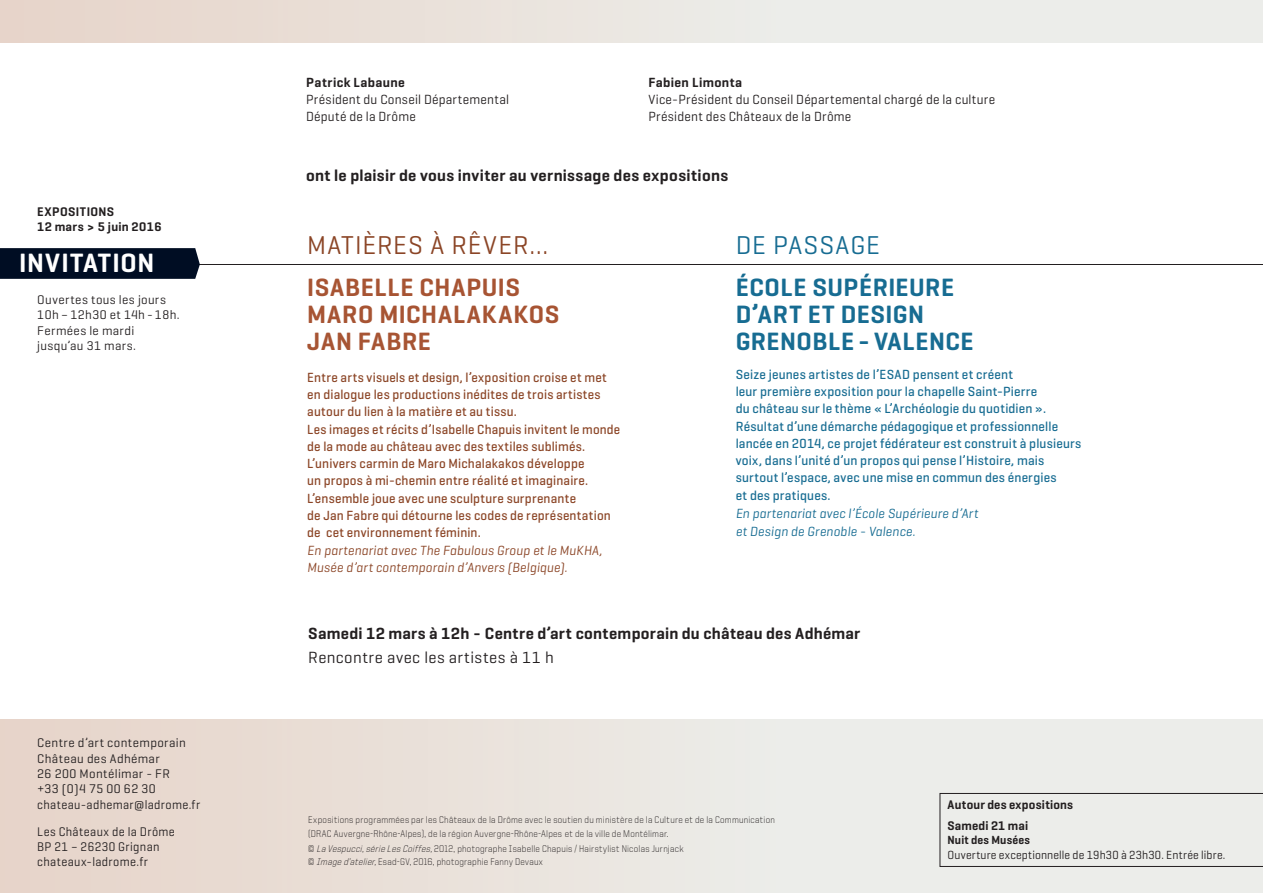
<style>
.page{position:relative;width:1263px;height:893px;background:#fff}
.page>*{position:absolute;margin:0;border:0;box-sizing:border-box;transform-origin:0 0}
.t1{font:600 27px "Geogrotesque";letter-spacing:.025em;color:#fff}
.t2{font:26.25px "Geogrotesque";letter-spacing:.035em;color:#8b4526}
.t3{font:26.25px "Geogrotesque";letter-spacing:.04em;color:#176c92}
.t4{font:600 25.5px "Geogrotesque";letter-spacing:.02em;color:#176c92}
.t5{font:600 25.5px "Geogrotesque";letter-spacing:.03em;color:#a75433}
.t6{font:600 16.5px "Geogrotesque";letter-spacing:.015em;color:#231f20}
.t7{font:16.5px "Geogrotesque";letter-spacing:.03em;color:#231f20}
.t8{font:500 13.5px/17.2px "Geogrotesque";letter-spacing:.015em;color:#176c92}
.t9{font:500 13.5px/17.2px "Geogrotesque";letter-spacing:.015em;color:#8b4526;scale:.96 1}
.t10{font:13.5px "Geogrotesque";letter-spacing:.015em;color:#231f20}
.t11{font:500 13.5px/17.2px "Geogrotesque";letter-spacing:.015em;color:#8b4526;scale:.95 1}
.t12{font:italic 13.5px/17.2px "Geogrotesque";letter-spacing:.015em;color:#8b4526}
.t13{font:italic 13.5px "Geogrotesque";letter-spacing:.015em;color:#176c92}
.t14{font:600 13.5px "Geogrotesque";letter-spacing:.03em;color:#231f20}
.t15{font:12.75px "Geogrotesque";letter-spacing:.03em;color:#231f20}
.t16{font:12.75px "Geogrotesque";letter-spacing:.03em;color:#231f20;scale:.95 1}
.t17{font:600 12.75px "Geogrotesque";letter-spacing:.025em;color:#231f20}
.t18{font:12px "Geogrotesque";letter-spacing:.015em;color:#231f20;scale:.96 1}
.t19{font:600 12px "Geogrotesque";letter-spacing:.02em;color:#231f20}
.t20{font:300 9.75px "United Sans Reg";letter-spacing:.025em;color:#231f20;scale:.9 1}
.s1{font-style:italic}
</style>
<div class="page">
<div style="left:0;top:719px;width:1263px;height:174px;background:linear-gradient(to right,#e7d7cd,#edf3f2)"></div>
<div style="left:0;top:0;width:1263px;height:43px;background:linear-gradient(to right,#e7d7cd,#edf3f2)"></div>
<hr style="left:169px;top:264px;width:1094px;height:1px;background:#231f20">
<div style="left:940px;top:793px;width:323px;height:74px;background:#ecedea"></div>
<svg style="left:0;top:248px;width:200px;height:31px"></svg>
<p class="t17" style="left:37px;top:203px;width:78px">EXPOSITIONS</p>
<p class="t17" style="left:37px;top:219px;width:126px">12 mars &gt; 5 juin 2016</p>
<p class="t1" style="left:19px;top:246px;width:137px">INVITATION</p>
<p class="t15" style="left:37px;top:292px;width:130px">Ouvertes tous les jours</p>
<p class="t15" style="left:37px;top:307px;width:144px">10h – 12h30 et 14h - 18h.</p>
<p class="t15" style="left:37px;top:322px;width:99px">Fermées le mardi</p>
<p class="t15" style="left:37px;top:338px;width:100px">jusqu’au 31 mars.</p>
<p class="t15" style="left:37px;top:735px;width:150px">Centre d’art contemporain</p>
<p class="t15" style="left:37px;top:750px;width:124px">Château des Adhémar</p>
<p class="t15" style="left:37px;top:766px;width:134px">26 200 Montélimar - FR</p>
<p class="t15" style="left:37px;top:781px;width:120px">+33 (0)4 75 00 62 30</p>
<p class="t16" style="left:37px;top:796px;width:173px">chateau-adhemar@ladrome.fr</p>
<p class="t16" style="left:37px;top:823px;width:146px">Les Châteaux de la Drôme</p>
<p class="t16" style="left:37px;top:839px;width:130px">BP 21 – 26230 Grignan</p>
<p class="t16" style="left:37px;top:854px;width:118px">chateaux-ladrome.fr</p>
<p class="t14" style="left:306px;top:74px;width:100px">Patrick Labaune</p>
<p class="t10" style="left:306px;top:91px;width:204px">Président du Conseil Départemental</p>
<p class="t10" style="left:306px;top:108px;width:111px">Député de la Drôme</p>
<p class="t14" style="left:648px;top:74px;width:95px">Fabien Limonta</p>
<p class="t10" style="left:648px;top:91px;width:348px">Vice-Président du Conseil Départemental chargé de la culture</p>
<p class="t10" style="left:648px;top:108px;width:204px">Président des Châteaux de la Drôme</p>
<p class="t6" style="left:306px;top:165px;width:423px">ont le plaisir de vous inviter au vernissage des expositions</p>
<p class="t2" style="left:307px;top:228px;width:243px">MATIÈRES À RÊVER…</p>
<p class="t5" style="left:307px;top:271px;width:214px">ISABELLE CHAPUIS</p>
<p class="t5" style="left:307px;top:298px;width:254px">MARO MICHALAKAKOS</p>
<p class="t5" style="left:307px;top:325px;width:125px">JAN FABRE</p>
<p class="t9" style="left:307px;top:368px;width:314px">Entre arts visuels et design, l’exposition croise et met</p>
<p class="t9" style="left:307px;top:386px;width:307px">en dialogue les productions inédites de trois artistes autour du lien à la matière et au tissu.</p>
<p class="t11" style="left:307px;top:420px;width:331px">Les images et récits d’Isabelle Chapuis invitent le monde de la mode au château avec des textiles sublimés.</p>
<p class="t9" style="left:307px;top:455px;width:290px">L’univers carmin de Maro Michalakakos développe</p>
<p class="t9" style="left:307px;top:472px;width:294px">un propos à mi-chemin entre réalité et imaginaire.</p>
<p class="t9" style="left:307px;top:489px;width:282px">L’ensemble joue avec une sculpture surprenante</p>
<p class="t9" style="left:307px;top:506px;width:318px">de Jan Fabre qui détourne les codes de représentation</p>
<p class="t9" style="left:307px;top:524px;width:182px">de cet environnement féminin.</p>
<p class="t12" style="left:307px;top:541px;width:297px">En partenariat avec The Fabulous Group et le MuKHA,<br>Musée d’art contemporain d’Anvers (Belgique).</p>
<p class="t3" style="left:736px;top:228px;width:146px">DE PASSAGE</p>
<p class="t4" style="left:736px;top:271px;width:220px">ÉCOLE SUPÉRIEURE</p>
<p class="t4" style="left:736px;top:298px;width:190px">D’ART ET DESIGN</p>
<p class="t4" style="left:736px;top:325px;width:239px">GRENOBLE - VALENCE</p>
<p class="t8" style="left:736px;top:365px;width:279px">Seize jeunes artistes de l’ESAD pensent et créent</p>
<p class="t8" style="left:736px;top:383px;width:303px">leur première exposition pour la chapelle Saint-Pierre</p>
<p class="t8" style="left:736px;top:400px;width:312px">du château sur le thème « L’Archéologie du quotidien ».</p>
<p class="t8" style="left:736px;top:417px;width:347px">Résultat d’une démarche pédagogique et professionnelle lancée en 2014, ce projet fédérateur est construit à plusieurs voix, dans l’unité d’un propos qui pense l’Histoire, mais</p>
<p class="t8" style="left:736px;top:469px;width:322px">surtout l’espace, avec une mise en commun des énergies</p>
<p class="t8" style="left:736px;top:486px;width:96px">et des pratiques.</p>
<p class="t13" style="left:736px;top:505px;width:244px">En partenariat avec l’École Supérieure d’Art</p>
<p class="t13" style="left:736px;top:523px;width:181px">et Design de Grenoble - Valence.</p>
<p class="t6" style="left:308px;top:623px;width:553px">Samedi 12 mars à 12h - Centre d’art contemporain du château des Adhémar</p>
<p class="t7" style="left:308px;top:647px;width:247px">Rencontre avec les artistes à 11 h</p>
<p class="t20" style="left:308px;top:815px;width:520px">Expositions programmées par les Châteaux de la Drôme avec le soutien du ministère de la Culture et de la Communication</p>
<p class="t20" style="left:308px;top:828px;width:402px">(DRAC Auvergne-Rhône-Alpes), de la région Auvergne-Rhône-Alpes et de la ville de Montélimar.</p>
<p class="t20" style="left:308px;top:843px;width:419px">© <span class="s1">La Vespucci,série LesCoiffes,</span>2012, photographe Isabelle Chapuis / Hairstylist Nicolas Jurnjack</p>
<p class="t20" style="left:308px;top:857px;width:262px">© <span class="s1">Image d’atelier,</span>Esad-GV, 2016, photographie Fanny Devaux</p>
<p class="t17" style="left:947px;top:796px;width:127px">Autour des expositions</p>
<p class="t17" style="left:947px;top:817px;width:82px">Samedi 21 mai</p>
<p class="t19" style="left:947px;top:833px;width:84px">Nuit des Musées</p>
<p class="t18" style="left:947px;top:847px;width:291px">Ouverture exceptionnelle de 19h30 à 23h30. Entrée libre.</p>
</div>
